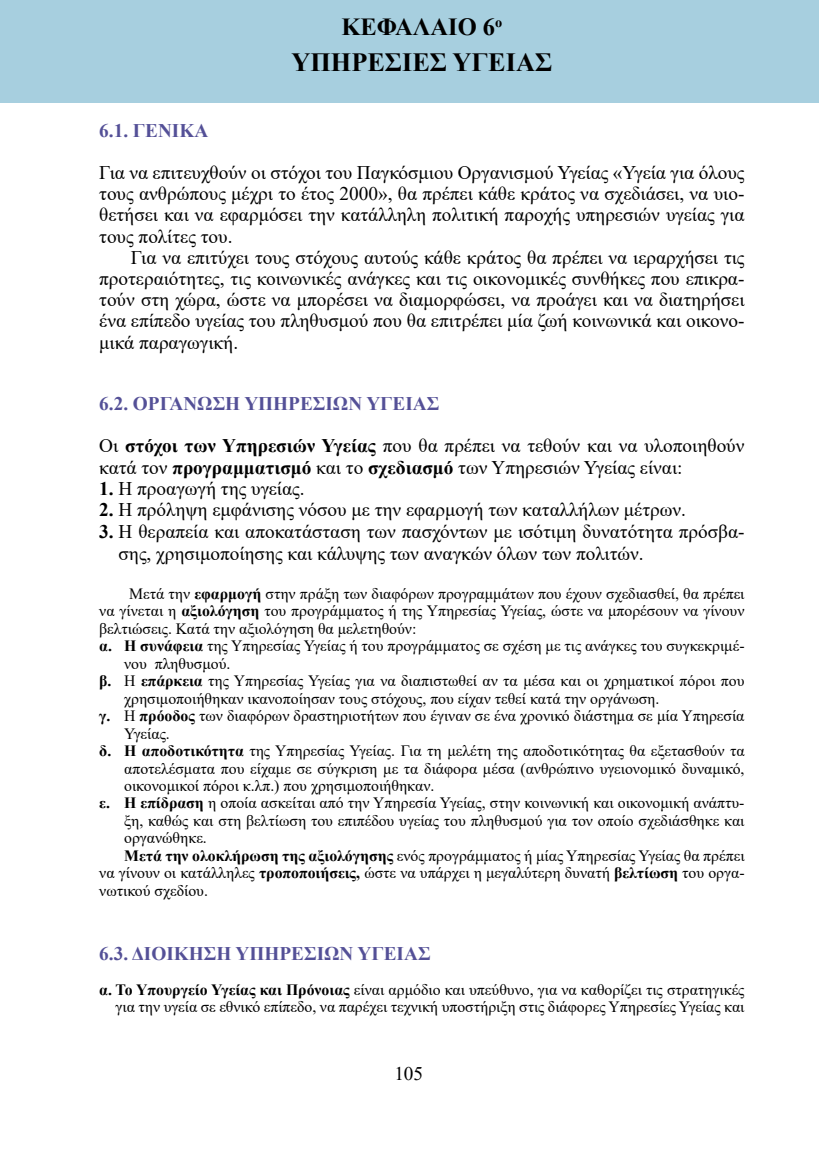
<style>
.page{position:relative;width:819px;height:1166px;background:#fff}
.page>*{position:absolute;margin:0;border:0;box-sizing:border-box;transform-origin:0 0}
.t1{font:700 26.25px "Times New Roman";color:#000}
.t2{font:700 24.5px "Times New Roman";color:#000}
.t3{font:19.25px/21.2px "Times New Roman";color:#000;text-align:justify}
.t4{font:700 19.25px "Times New Roman";color:#545097}
.t5{font:15.75px/17.5px "Times New Roman";color:#000;text-align:right}
.s1{font-weight:700}
</style>
<div class="page">
<div style="left:0;top:0;width:818px;height:103px;background:#a7cfdf"></div>
<h2 class="t2" style="left:341px;top:9px;width:162px">ΚΕΦΑΛΑΙΟ 6<sup>ο</sup></h2>
<h1 class="t1" style="left:291px;top:44px;width:262px">ΥΠΗΡΕΣΙΕΣ ΥΓΕΙΑΣ</h1>
<p class="t4" style="left:99px;top:116px;width:111px">6.1. ΓΕΝΙΚΑ</p>
<p class="t3" style="left:99px;top:161px;width:646px">Για να επιτευχθούν οι στόχοι του Παγκόσμιου Οργανισμού Υγείας «Υγεία για όλους τους ανθρώπους μέχρι το έτος 2000», θα πρέπει κάθε κράτος να σχεδιάσει, να υιο&shy;θετήσει και να εφαρμόσει την κατάλληλη πολιτική παροχής υπηρεσιών υγείας για τους πολίτες του.</p>
<p class="t3" style="left:99px;top:246px;width:646px;text-indent:31px">Για να επιτύχει τους στόχους αυτούς κάθε κράτος θα πρέπει να ιεραρχήσει τις προτεραιότητες, τις κοινωνικές ανάγκες και τις οικονομικές συνθήκες που επικρα&shy;τούν στη χώρα, ώστε να μπορέσει να διαμορφώσει, να προάγει και να διατηρήσει ένα επίπεδο υγείας του πληθυσμού που θα επιτρέπει μία ζωή κοινωνικά και οικονο&shy;μικά παραγωγική.</p>
<p class="t4" style="left:99px;top:390px;width:341px">6.2. ΟΡΓΑΝΩΣΗ ΥΠΗΡΕΣΙΩΝ ΥΓΕΙΑΣ</p>
<p class="t3" style="left:99px;top:435px;width:646px">Οι <span class="s1">στόχοι των Υπηρεσιών Υγείας</span> που θα πρέπει να τεθούν και να υλοποιηθούν κατά τον <span class="s1">προγραμματισμό</span> και το <span class="s1">σχεδιασμό</span> των Υπηρεσιών Υγείας είναι:</p>
<p class="t3" style="left:99px;top:477px;width:207px"><span class="s1">1.</span> Η προαγωγή της υγείας.</p>
<p class="t3" style="left:99px;top:498px;width:588px"><span class="s1">2.</span> Η πρόληψη εμφάνισης νόσου με την εφαρμογή των καταλλήλων μέτρων.</p>
<p class="t3" style="left:118px;top:520px;width:627px;line-height:22.2px;text-indent:-19px"><span class="s1">3.</span> Η θεραπεία και αποκατάσταση των πασχόντων με ισότιμη δυνατότητα πρόσβα&shy;σης, χρησιμοποίησης και κάλυψης των αναγκών όλων των πολιτών.</p>
<p class="t5" style="left:129px;top:584px;width:617px">Μετά την <span class="s1">εφαρμογή</span> στην πράξη των διαφόρων προγραμμάτων που έχουν σχεδιασθεί, θα πρέπει</p>
<p class="t5" style="left:99px;top:602px;width:646px">να γίνεται η <span class="s1">αξιολόγηση</span> του προγράμματος ή της Υπηρεσίας Υγείας, ώστε να μπορέσουν να γίνουν</p>
<p class="t5" style="left:99px;top:619px;width:318px">βελτιώσεις. Κατά την αξιολόγηση θα μελετηθούν:</p>
<p class="t5" style="left:99px;top:637px;width:646px"><span class="s1">α. Η συνάφεια</span> της Υπηρεσίας Υγείας ή του προγράμματος σε σχέση με τις ανάγκες του συγκεκριμέ-</p>
<p class="t5" style="left:124px;top:654px;width:108px">νου πληθυσμού.</p>
<p class="t5" style="left:99px;top:672px;width:646px"><span class="s1">β.</span> Η <span class="s1">επάρκεια</span> της Υπηρεσίας Υγείας για να διαπιστωθεί αν τα μέσα και οι χρηματικοί πόροι που</p>
<p class="t5" style="left:124px;top:689px;width:536px">χρησιμοποιήθηκαν ικανοποίησαν τους στόχους, που είχαν τεθεί κατά την οργάνωση.</p>
<p class="t5" style="left:99px;top:706px;width:646px"><span class="s1">γ.</span> Η <span class="s1">πρόοδος</span> των διαφόρων δραστηριοτήτων που έγιναν σε ένα χρονικό διάστημα σε μία Υπηρεσία</p>
<p class="t5" style="left:124px;top:724px;width:47px">Υγείας.</p>
<p class="t5" style="left:99px;top:741px;width:646px"><span class="s1">δ. Η αποδοτικότητα</span> της Υπηρεσίας Υγείας. Για τη μελέτη της αποδοτικότητας θα εξετασθούν τα</p>
<p class="t5" style="left:124px;top:759px;width:621px">αποτελέσματα που είχαμε σε σύγκριση με τα διάφορα μέσα (ανθρώπινο υγειονομικό δυναμικό,</p>
<p class="t5" style="left:124px;top:776px;width:312px">οικονομικοί πόροι κ.λπ.) που χρησιμοποιήθηκαν.</p>
<p class="t5" style="left:99px;top:794px;width:646px"><span class="s1">ε. Η επίδραση</span> η οποία ασκείται από την Υπηρεσία Υγείας, στην κοινωνική και οικονομική ανάπτυ-</p>
<p class="t5" style="left:124px;top:811px;width:622px">ξη, καθώς και στη βελτίωση του επιπέδου υγείας του πληθυσμού για τον οποίο σχεδιάσθηκε και</p>
<p class="t5" style="left:124px;top:829px;width:84px">οργανώθηκε.</p>
<p class="t5" style="left:124px;top:846px;width:621px"><span class="s1">Μετά την ολοκλήρωση της αξιολόγησης</span> ενός προγράμματος ή μίας Υπηρεσίας Υγείας θα πρέπει</p>
<p class="t5" style="left:99px;top:864px;width:646px">να γίνουν οι κατάλληλες <span class="s1">τροποποιήσεις,</span> ώστε να υπάρχει η μεγαλύτερη δυνατή <span class="s1">βελτίωση</span> του οργα-</p>
<p class="t5" style="left:99px;top:881px;width:110px">νωτικού σχεδίου.</p>
<p class="t4" style="left:99px;top:939px;width:333px">6.3. ΔΙΟΙΚΗΣΗ ΥΠΗΡΕΣΙΩΝ ΥΓΕΙΑΣ</p>
<p class="t5" style="left:99px;top:980px;width:646px"><span class="s1">α. Το Υπουργείο Υγείας και Πρόνοιας</span> είναι αρμόδιο και υπεύθυνο, για να καθορίζει τις στρατηγικές για την υγεία σε εθνικό επίπεδο, να παρέχει τεχνική υποστήριξη στις διάφορες Υπηρεσίες Υγείας και</p>
<p class="t3" style="left:394px;top:1062px;width:30px">105</p>
</div>
